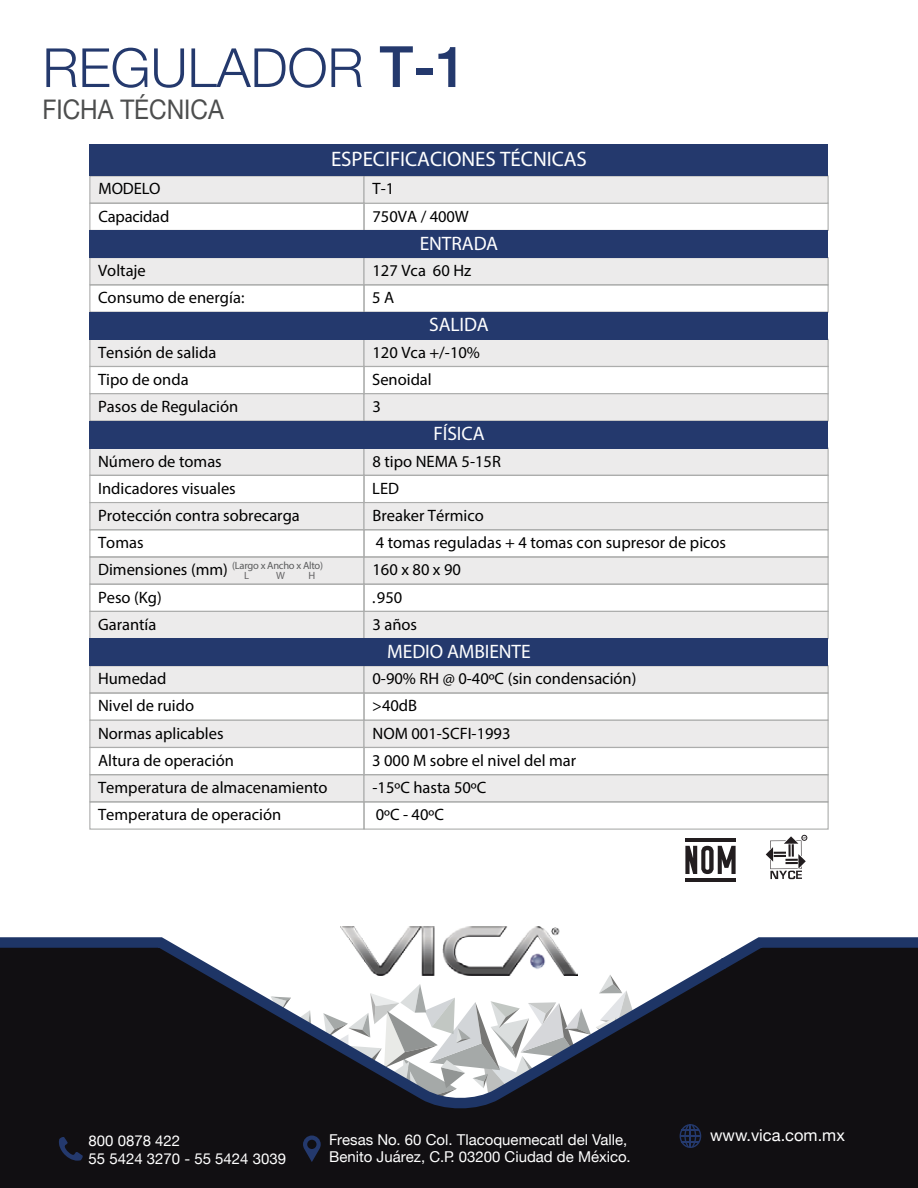
<style>
.page{position:relative;width:918px;height:1188px;background:#fff}
.page>*{position:absolute;margin:0;border:0;box-sizing:border-box;transform-origin:0 0}
.t1{font:300 54px "Helvetica Neue";color:#24396d}
.t2{font:27px "Helvetica Neue";color:#4d4e4e;scale:.9 1}
.t3{font:21px "Myriad Pro";letter-spacing:-.005em;color:#fff}
.t4{font:19.5px "Myriad Pro";letter-spacing:-.005em;color:#fff}
.t5{font:16.5px/27.2px "Myriad Pro";color:#000}
.t6{font:16.5px "Helvetica Neue";color:#fff}
.t7{font:15px/18px "Helvetica Neue";color:#fff}
.t8{font:10.5px "Myriad Pro";letter-spacing:-.025em;color:#5a5b5c}
.t9{font:10.5px "Myriad Pro";color:#656466}
.s1{font-weight:500;font-size:57px}
</style>
<div class="page">
<div style="left:0;top:1120px;width:918px;height:68px;background:#110f12"></div>
<svg style="left:0;top:937px;width:918px;height:183px"></svg>
<svg style="left:303px;top:1136px;width:18px;height:26px"></svg>
<img style="left:341px;top:926px;width:236px;height:50px">
<svg style="left:59px;top:1137px;width:24px;height:24px"></svg>
<svg style="left:680px;top:1124px;width:21px;height:24px"></svg>
<hr style="left:685px;top:839px;width:51px;height:3px;background:#221d1f">
<hr style="left:685px;top:878px;width:51px;height:3px;background:#221d1f">
<svg style="left:685px;top:846px;width:51px;height:28px"></svg>
<svg style="left:766px;top:835px;width:41px;height:44px"></svg>
<div style="left:89px;top:175px;width:276px;height:29px;background:#ecebeb;border:1px solid #acadac"></div>
<div style="left:89px;top:203px;width:276px;height:28px;border:1px solid #acadac"></div>
<div style="left:363px;top:175px;width:466px;height:29px;background:#ecebeb;border:1px solid #acadac"></div>
<div style="left:90px;top:144px;width:738px;height:32px;background:#24396d"></div>
<div style="left:89px;top:257px;width:276px;height:28px;background:#ecebeb;border:1px solid #acadac"></div>
<div style="left:363px;top:257px;width:466px;height:28px;background:#ecebeb;border:1px solid #acadac"></div>
<div style="left:89px;top:284px;width:276px;height:29px;border:1px solid #acadac"></div>
<div style="left:363px;top:284px;width:466px;height:29px;border:1px solid #acadac"></div>
<div style="left:90px;top:230px;width:738px;height:28px;background:#24396d"></div>
<div style="left:89px;top:339px;width:276px;height:28px;background:#ecebeb;border:1px solid #acadac"></div>
<div style="left:363px;top:339px;width:466px;height:28px;background:#ecebeb;border:1px solid #acadac"></div>
<div style="left:89px;top:366px;width:276px;height:28px;border:1px solid #acadac"></div>
<div style="left:363px;top:366px;width:466px;height:28px;border:1px solid #acadac"></div>
<div style="left:89px;top:393px;width:276px;height:28px;background:#ecebeb;border:1px solid #acadac"></div>
<div style="left:363px;top:393px;width:466px;height:28px;background:#ecebeb;border:1px solid #acadac"></div>
<div style="left:90px;top:312px;width:738px;height:27px;background:#24396d"></div>
<div style="left:89px;top:448px;width:276px;height:28px;background:#ecebeb;border:1px solid #acadac"></div>
<div style="left:363px;top:448px;width:466px;height:28px;background:#ecebeb;border:1px solid #acadac"></div>
<div style="left:89px;top:475px;width:276px;height:28px;border:1px solid #acadac"></div>
<div style="left:363px;top:475px;width:466px;height:28px;border:1px solid #acadac"></div>
<div style="left:89px;top:502px;width:276px;height:28px;background:#ecebeb;border:1px solid #acadac"></div>
<div style="left:363px;top:502px;width:466px;height:28px;background:#ecebeb;border:1px solid #acadac"></div>
<div style="left:89px;top:556px;width:276px;height:29px;background:#ecebeb;border:1px solid #acadac"></div>
<div style="left:363px;top:556px;width:466px;height:29px;background:#ecebeb;border:1px solid #acadac"></div>
<div style="left:89px;top:584px;width:276px;height:28px;border:1px solid #acadac"></div>
<div style="left:363px;top:584px;width:466px;height:28px;border:1px solid #acadac"></div>
<div style="left:89px;top:611px;width:276px;height:28px;background:#ecebeb;border:1px solid #acadac"></div>
<div style="left:363px;top:611px;width:466px;height:28px;background:#ecebeb;border:1px solid #acadac"></div>
<div style="left:89px;top:529px;width:276px;height:29px;border:1px solid #acadac"></div>
<div style="left:363px;top:529px;width:466px;height:29px;border:1px solid #acadac"></div>
<div style="left:90px;top:421px;width:738px;height:27px;background:#24396d"></div>
<div style="left:89px;top:665px;width:276px;height:29px;background:#ecebeb;border:1px solid #acadac"></div>
<div style="left:363px;top:665px;width:466px;height:29px;background:#ecebeb;border:1px solid #acadac"></div>
<div style="left:89px;top:692px;width:276px;height:29px;border:1px solid #acadac"></div>
<div style="left:363px;top:692px;width:466px;height:29px;border:1px solid #acadac"></div>
<div style="left:89px;top:720px;width:276px;height:28px;background:#ecebeb;border:1px solid #acadac"></div>
<div style="left:363px;top:720px;width:466px;height:28px;background:#ecebeb;border:1px solid #acadac"></div>
<div style="left:89px;top:774px;width:276px;height:28px;background:#ecebeb;border:1px solid #acadac"></div>
<div style="left:363px;top:774px;width:466px;height:28px;background:#ecebeb;border:1px solid #acadac"></div>
<div style="left:89px;top:801px;width:276px;height:29px;border:1px solid #acadac"></div>
<div style="left:363px;top:801px;width:466px;height:29px;border:1px solid #acadac"></div>
<div style="left:89px;top:747px;width:276px;height:28px;border:1px solid #acadac"></div>
<div style="left:363px;top:747px;width:466px;height:28px;border:1px solid #acadac"></div>
<div style="left:90px;top:639px;width:738px;height:27px;background:#24396d"></div>
<h1 class="t1" style="left:43px;top:24px;width:426px">REGULADOR <span class="s1">T-1</span></h1>
<h2 class="t2" style="left:43px;top:90px;width:203px">FICHA TÉCNICA</h2>
<p class="t3" style="left:331px;top:146px;width:257px">ESPECIFICACIONES TÉCNICAS</p>
<p class="t5" style="left:98px;top:175px;width:72px">MODELO<br>Capacidad</p>
<p class="t5" style="left:373px;top:175px;width:23px">T-1</p>
<p class="t5" style="left:373px;top:202px;width:98px">750VA / 400W</p>
<p class="t4" style="left:420px;top:231px;width:80px">ENTRADA</p>
<p class="t5" style="left:98px;top:257px;width:49px">Voltaje</p>
<p class="t5" style="left:373px;top:257px;width:100px">127 Vca 60 Hz</p>
<p class="t5" style="left:98px;top:284px;width:148px">Consumo de energía:</p>
<p class="t5" style="left:372px;top:284px;width:24px">5 A</p>
<p class="t4" style="left:429px;top:313px;width:61px">SALIDA</p>
<p class="t5" style="left:98px;top:338px;width:120px">Tensión de salida</p>
<p class="t5" style="left:373px;top:338px;width:109px">120 Vca +/-10%</p>
<p class="t5" style="left:98px;top:366px;width:92px">Tipo de onda</p>
<p class="t5" style="left:372px;top:366px;width:61px">Senoidal</p>
<p class="t5" style="left:98px;top:393px;width:142px">Pasos de Regulación</p>
<p class="t5" style="left:373px;top:393px;width:10px">3</p>
<p class="t4" style="left:434px;top:422px;width:53px">FÍSICA</p>
<p class="t5" style="left:98px;top:447px;width:125px">Número de tomas</p>
<p class="t5" style="left:373px;top:447px;width:130px">8 tipo NEMA 5-15R</p>
<p class="t5" style="left:98px;top:474px;width:139px">Indicadores visuales</p>
<p class="t5" style="left:372px;top:474px;width:28px">LED</p>
<p class="t5" style="left:98px;top:502px;width:203px">Protección contra sobrecarga</p>
<p class="t5" style="left:373px;top:502px;width:113px">Breaker Térmico</p>
<p class="t5" style="left:98px;top:556px;width:131px">Dimensiones (mm)</p>
<p class="t5" style="left:373px;top:556px;width:90px">160 x 80 x 90</p>
<p class="t5" style="left:98px;top:583px;width:65px">Peso (Kg)</p>
<p class="t5" style="left:372px;top:583px;width:32px">.950</p>
<p class="t5" style="left:98px;top:610px;width:60px">Garantía</p>
<p class="t5" style="left:373px;top:610px;width:46px">3 años</p>
<p class="t5" style="left:98px;top:529px;width:47px">Tomas</p>
<p class="t5" style="left:376px;top:529px;width:352px">4 tomas reguladas + 4 tomas con supresor de picos</p>
<p class="t8" style="left:232px;top:559px;width:92px">(Largo x Ancho x Alto)</p>
<p class="t9" style="left:244px;top:569px;width:6px">L</p>
<p class="t9" style="left:276px;top:569px;width:10px">W</p>
<p class="t9" style="left:308px;top:569px;width:8px">H</p>
<p class="t4" style="left:387px;top:639px;width:145px">MEDIO AMBIENTE</p>
<p class="t5" style="left:98px;top:665px;width:70px">Humedad</p>
<p class="t5" style="left:373px;top:665px;width:265px">0-90% RH @ 0-40ºC (sin condensación)</p>
<p class="t5" style="left:98px;top:692px;width:98px">Nivel de ruido</p>
<p class="t5" style="left:372px;top:692px;width:47px">&gt;40dB</p>
<p class="t5" style="left:98px;top:719px;width:127px">Normas aplicables</p>
<p class="t5" style="left:373px;top:719px;width:140px">NOM 001-SCFI-1993</p>
<p class="t5" style="left:98px;top:774px;width:231px">Temperatura de almacenamiento</p>
<p class="t5" style="left:373px;top:774px;width:115px">-15ºC hasta 50ºC</p>
<p class="t5" style="left:98px;top:801px;width:185px">Temperatura de operación</p>
<p class="t5" style="left:376px;top:801px;width:70px">0ºC - 40ºC</p>
<p class="t5" style="left:98px;top:747px;width:137px">Altura de operación</p>
<p class="t5" style="left:372px;top:747px;width:206px">3 000 M sobre el nivel del mar</p>
<p class="t7" style="left:89px;top:1133px;width:199px">800 0878 422<br>55 5424 3270 - 55 5424 3039</p>
<p class="t7" style="left:329px;top:1131px;width:303px">Fresas No. 60 Col. Tlacoquemecatl del Valle,<br>Benito Juárez, C.P. 03200 Ciudad de México.</p>
<p class="t6" style="left:710px;top:1123px;width:136px">www.vica.com.mx</p>
</div>
